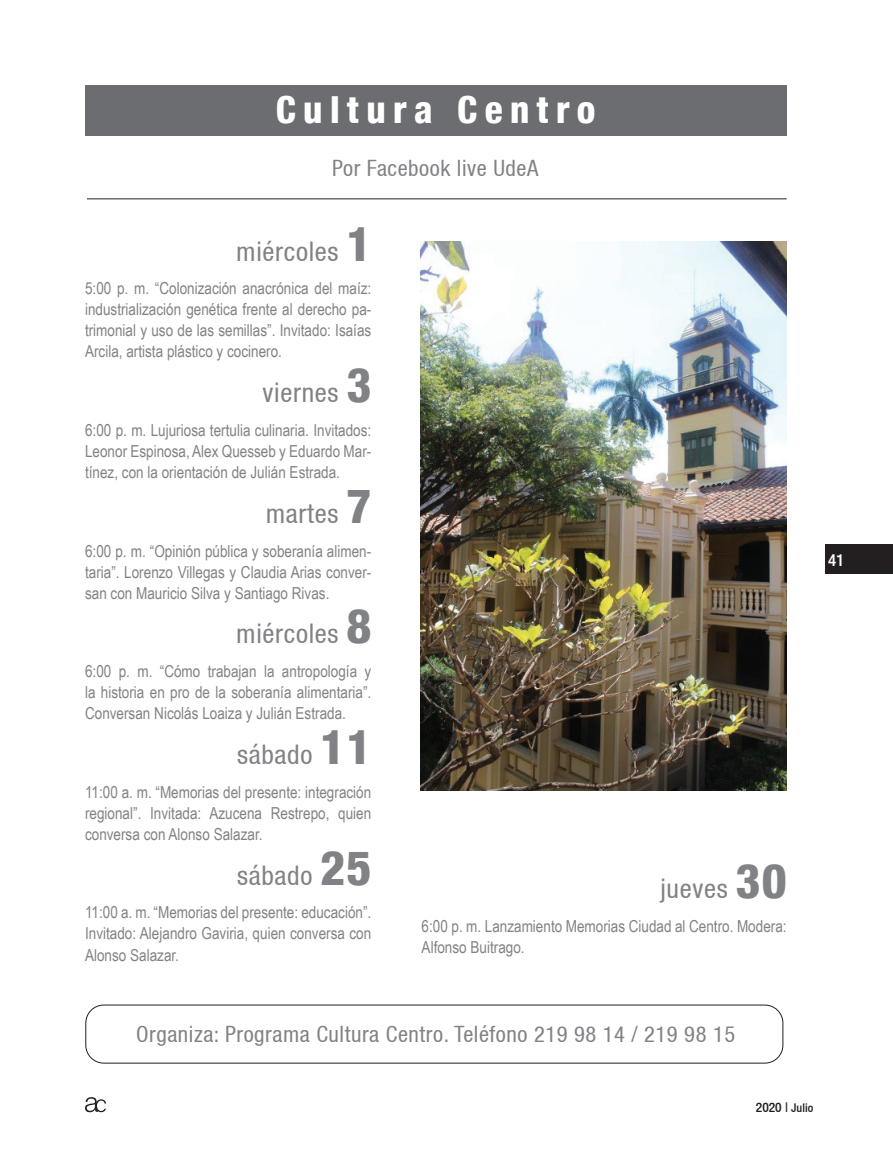
<style>
.page{position:relative;width:893px;height:1149px;background:#fff}
.page>*{position:absolute;margin:0;border:0;box-sizing:border-box;transform-origin:0 0}
.t1{font:800 condensed 37.2px "Helvetica 87";letter-spacing:.2em;color:#fff}
.t2{font:condensed 27px "Helvetica 57";letter-spacing:.025em;color:#808285}
.t3{font:condensed 22.5px "Helvetica 57";letter-spacing:.025em;color:#808285}
.t4{font:500 condensed 16.95px "Helvetica 67";color:#fff}
.t5{font:16.5px/21px "Arial Narrow";color:#808285;text-align:justify}
.t6{font:500 condensed 13.5px "Helvetica 67";color:#231f20}
.s1{font-family:"Helvetica 87";font-weight:800;font-size:48px}
.s2{font-size:12px}
</style>
<div class="page">
<div style="left:825px;top:544px;width:68px;height:29px;background:#231f20"></div>
<svg style="left:85px;top:1097px;width:21px;height:14px"></svg>
<div style="left:85px;top:85px;width:701px;height:51px;background:#6c6d70"></div>
<hr style="left:87px;top:198px;width:700px;height:1px;background:#231f20">
<img style="left:420px;top:241px;width:366px;height:549px">
<div style="left:85px;top:1004px;width:698px;height:59px;border:1px solid #231f20;border-radius:18px"></div>
<h1 class="t1" style="left:276px;top:87px;width:321px">Cultura Centro</h1>
<h3 class="t3" style="left:332px;top:154px;width:208px">Por Facebook live UdeA</h3>
<h2 class="t2" style="left:236px;top:235px;width:137px">miércoles <span class="s1">1</span></h2>
<p class="t5" style="left:85px;top:277px;width:288px">5:00 p. m. “Colonización anacrónica del maíz: industrialización genética frente al derecho pa&shy;trimonial y uso de las semillas”. Invitado: Isaías Arcila, artista plástico y cocinero.</p>
<h2 class="t2" style="left:263px;top:377px;width:110px">viernes <span class="s1">3</span></h2>
<p class="t5" style="left:85px;top:419px;width:288px">6:00 p. m. Lujuriosa tertulia culinaria. Invitados:<br>Leonor Espinosa, Alex Quesseb y Eduardo Mar&shy;tínez, con la orientación de Julián Estrada.</p>
<h2 class="t2" style="left:266px;top:497px;width:107px">martes <span class="s1">7</span></h2>
<p class="t5" style="left:85px;top:539px;width:288px">6:00 p. m. “Opinión pública y soberanía alimen&shy;taria”. Lorenzo Villegas y Claudia Arias conver&shy;san con Mauricio Silva y Santiago Rivas.</p>
<h2 class="t2" style="left:236px;top:618px;width:137px">miércoles <span class="s1">8</span></h2>
<p class="t5" style="left:85px;top:660px;width:288px">6:00 p. m. “Cómo trabajan la antropología y la historia en pro de la soberanía alimentaria”.<br>Conversan Nicolás Loaiza y Julián Estrada.</p>
<h2 class="t2" style="left:237px;top:738px;width:136px">sábado <span class="s1">11</span></h2>
<p class="t5" style="left:85px;top:780px;width:288px">11:00 a. m. “Memorias del presente: integración regional”. Invitada: Azucena Restrepo, quien conversa con Alonso Salazar.</p>
<h2 class="t2" style="left:237px;top:859px;width:136px">sábado <span class="s1">25</span></h2>
<p class="t5" style="left:85px;top:901px;width:288px">11:00 a. m. “Memorias del presente: educación”.<br>Invitado: Alejandro Gaviria, quien conversa con Alonso Salazar.</p>
<h2 class="t2" style="left:660px;top:872px;width:128px">jueves <span class="s1">30</span></h2>
<p class="t5" style="left:422px;top:914px;width:367px">6:00 p. m. Lanzamiento Memorias Ciudad al Centro. Modera:<br>Alfonso Buitrago.</p>
<p class="t4" style="left:828px;top:549px;width:18px">41</p>
<h3 class="t3" style="left:136px;top:1020px;width:600px">Organiza: Programa Cultura Centro. Teléfono 219 98 14 / 219 98 15</h3>
<p class="t6" style="left:756px;top:1098px;width:59px">2020 | <span class="s2">Julio</span></p>
</div>
